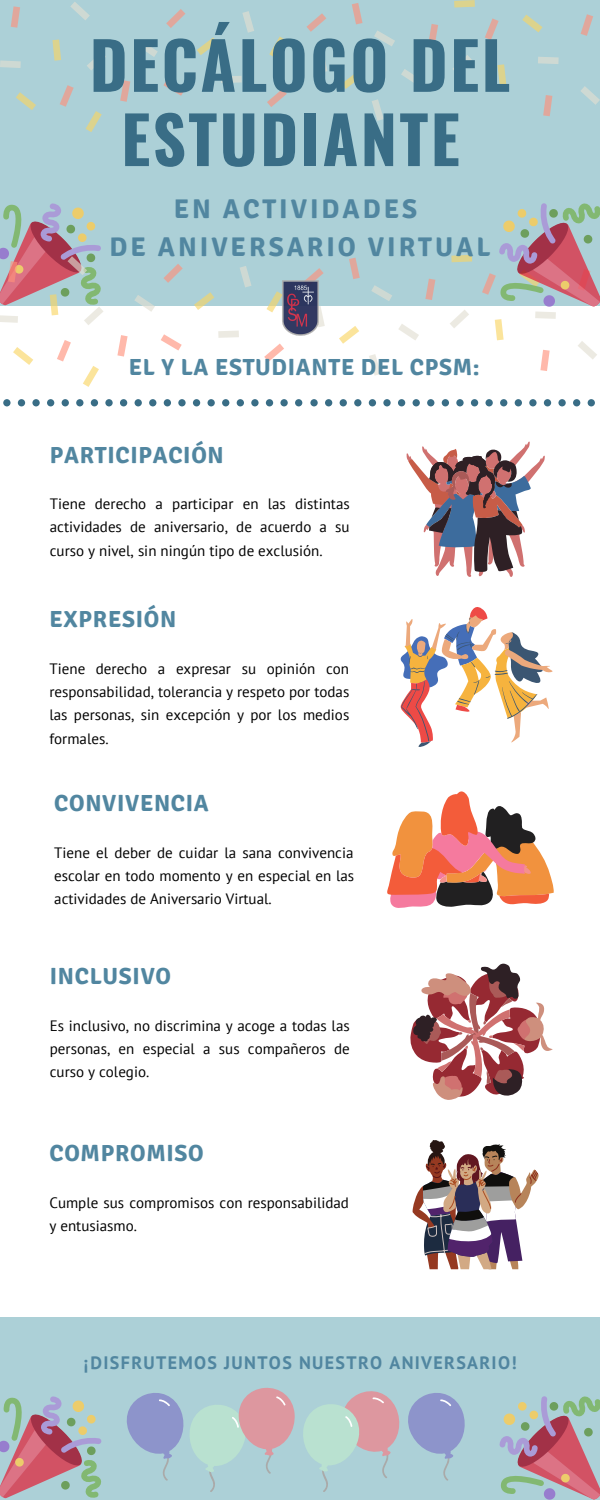
<style>
.page{position:relative;width:600px;height:1500px;background:#acd0d7}
.page>*{position:absolute;margin:0;border:0;box-sizing:border-box;transform-origin:0 0}
.t1{font:700 65px/74.2px "Oswald";letter-spacing:.035em;color:#396d86;text-align:center}
.t2{font:700 27px/37.5px "Signika";letter-spacing:.11em;color:#5186a0;text-align:center}
.t3{font:700 23.3px "Signika";letter-spacing:.03em;color:#5186a0}
.t4{font:700 18px "PT Sans";letter-spacing:.075em;color:#5186a0}
.t5{font:15px/23.2px "PT Sans";color:#000;text-align:justify}
</style>
<div class="page">
<div style="left:0;top:306px;width:600px;height:1011px;background:#fff"></div>
<svg style="left:3px;top:399px;width:299px;height:7px"></svg>
<svg style="left:310px;top:399px;width:285px;height:7px"></svg>
<svg style="left:410px;top:963px;width:143px;height:137px"></svg>
<svg style="left:406px;top:442px;width:139px;height:135px"></svg>
<svg style="left:401px;top:607px;width:152px;height:140px"></svg>
<svg style="left:412px;top:1140px;width:127px;height:129px"></svg>
<svg style="left:387px;top:791px;width:166px;height:117px"></svg>
<svg style="left:269px;top:37px;width:16px;height:21px"></svg>
<svg style="left:137px;top:40px;width:21px;height:17px"></svg>
<svg style="left:166px;top:9px;width:19px;height:19px"></svg>
<svg style="left:52px;top:40px;width:9px;height:21px"></svg>
<svg style="left:87px;top:52px;width:19px;height:18px"></svg>
<svg style="left:120px;top:80px;width:10px;height:22px"></svg>
<svg style="left:163px;top:80px;width:21px;height:16px"></svg>
<svg style="left:60px;top:85px;width:14px;height:22px"></svg>
<svg style="left:86px;top:111px;width:16px;height:21px"></svg>
<svg style="left:221px;top:76px;width:21px;height:7px"></svg>
<svg style="left:242px;top:11px;width:12px;height:22px"></svg>
<svg style="left:267px;top:89px;width:20px;height:18px"></svg>
<svg style="left:16px;top:92px;width:20px;height:18px"></svg>
<svg style="left:197px;top:37px;width:20px;height:18px"></svg>
<svg style="left:11px;top:6px;width:9px;height:22px"></svg>
<svg style="left:0;top:60px;width:21px;height:8px"></svg>
<svg style="left:70px;top:2px;width:20px;height:18px"></svg>
<svg style="left:317px;top:51px;width:11px;height:22px"></svg>
<svg style="left:401px;top:69px;width:21px;height:17px"></svg>
<svg style="left:352px;top:3px;width:11px;height:21px"></svg>
<svg style="left:498px;top:64px;width:8px;height:22px"></svg>
<svg style="left:453px;top:55px;width:19px;height:18px"></svg>
<svg style="left:428px;top:24px;width:10px;height:21px"></svg>
<svg style="left:374px;top:30px;width:21px;height:16px"></svg>
<svg style="left:485px;top:18px;width:14px;height:22px"></svg>
<svg style="left:454px;top:0;width:21px;height:8px"></svg>
<svg style="left:581px;top:14px;width:12px;height:22px"></svg>
<svg style="left:372px;top:99px;width:12px;height:22px"></svg>
<svg style="left:307px;top:13px;width:19px;height:19px"></svg>
<svg style="left:522px;top:15px;width:21px;height:17px"></svg>
<svg style="left:342px;top:71px;width:20px;height:18px"></svg>
<svg style="left:543px;top:95px;width:9px;height:21px"></svg>
<svg style="left:538px;top:57px;width:21px;height:7px"></svg>
<svg style="left:581px;top:86px;width:19px;height:19px"></svg>
<svg style="left:267px;top:291px;width:12px;height:21px"></svg>
<svg style="left:134px;top:295px;width:21px;height:17px"></svg>
<svg style="left:163px;top:264px;width:20px;height:19px"></svg>
<svg style="left:117px;top:335px;width:11px;height:22px"></svg>
<svg style="left:161px;top:334px;width:21px;height:17px"></svg>
<svg style="left:57px;top:340px;width:14px;height:22px"></svg>
<svg style="left:83px;top:366px;width:16px;height:21px"></svg>
<svg style="left:218px;top:331px;width:21px;height:7px"></svg>
<svg style="left:240px;top:266px;width:12px;height:21px"></svg>
<svg style="left:264px;top:344px;width:20px;height:18px"></svg>
<svg style="left:13px;top:347px;width:20px;height:18px"></svg>
<svg style="left:194px;top:292px;width:20px;height:18px"></svg>
<svg style="left:0;top:203px;width:103px;height:122px"></svg>
<svg style="left:320px;top:306px;width:5px;height:21px"></svg>
<svg style="left:399px;top:324px;width:20px;height:16px"></svg>
<svg style="left:349px;top:258px;width:11px;height:21px"></svg>
<svg style="left:450px;top:310px;width:19px;height:18px"></svg>
<svg style="left:425px;top:279px;width:10px;height:21px"></svg>
<svg style="left:371px;top:285px;width:21px;height:16px"></svg>
<svg style="left:451px;top:255px;width:21px;height:7px"></svg>
<svg style="left:369px;top:354px;width:12px;height:22px"></svg>
<svg style="left:311px;top:268px;width:13px;height:8px"></svg>
<svg style="left:339px;top:326px;width:20px;height:18px"></svg>
<svg style="left:482px;top:203px;width:118px;height:168px"></svg>
<img style="left:279px;top:275px;width:41px;height:61px">
<svg style="left:127px;top:1388px;width:338px;height:104px"></svg>
<svg style="left:0;top:1396px;width:102px;height:103px"></svg>
<svg style="left:499px;top:1396px;width:101px;height:104px"></svg>
<h1 class="t1" style="left:90px;top:25px;width:422px">DECÁLOGO DEL<br>ESTUDIANTE</h1>
<h2 class="t2" style="left:110px;top:191px;width:382px">EN ACTIVIDADES<br>DE ANIVERSARIO VIRTUAL</h2>
<h3 class="t3" style="left:129px;top:353px;width:352px">EL Y LA ESTUDIANTE DEL CPSM:</h3>
<h3 class="t3" style="left:50px;top:441px;width:175px">PARTICIPACIÓN</h3>
<p class="t5" style="left:50px;top:492px;width:301px">Tiene derecho a participar en las distintas actividades de aniversario, de acuerdo a su curso y nivel, sin ningún tipo de exclusión.</p>
<h3 class="t3" style="left:50px;top:606px;width:128px">EXPRESIÓN</h3>
<p class="t5" style="left:50px;top:657px;width:301px">Tiene derecho a expresar su opinión con responsabilidad, tolerancia y respeto por todas las personas, sin excepción y por los medios formales.</p>
<h3 class="t3" style="left:54px;top:789px;width:156px">CONVIVENCIA</h3>
<p class="t5" style="left:54px;top:840px;width:301px">Tiene el deber de cuidar la sana convivencia escolar en todo momento y en especial en las actividades de Aniversario Virtual.</p>
<h3 class="t3" style="left:50px;top:962px;width:123px">INCLUSIVO</h3>
<p class="t5" style="left:50px;top:1013px;width:301px">Es inclusivo, no discrimina y acoge a todas las personas, en especial a sus compañeros de curso y colegio.</p>
<h3 class="t3" style="left:50px;top:1139px;width:156px">COMPROMISO</h3>
<p class="t5" style="left:50px;top:1190px;width:301px">Cumple sus compromisos con responsabilidad y entusiasmo.</p>
<p class="t4" style="left:84px;top:1350px;width:434px">¡DISFRUTEMOS JUNTOS NUESTRO ANIVERSARIO!</p>
</div>
